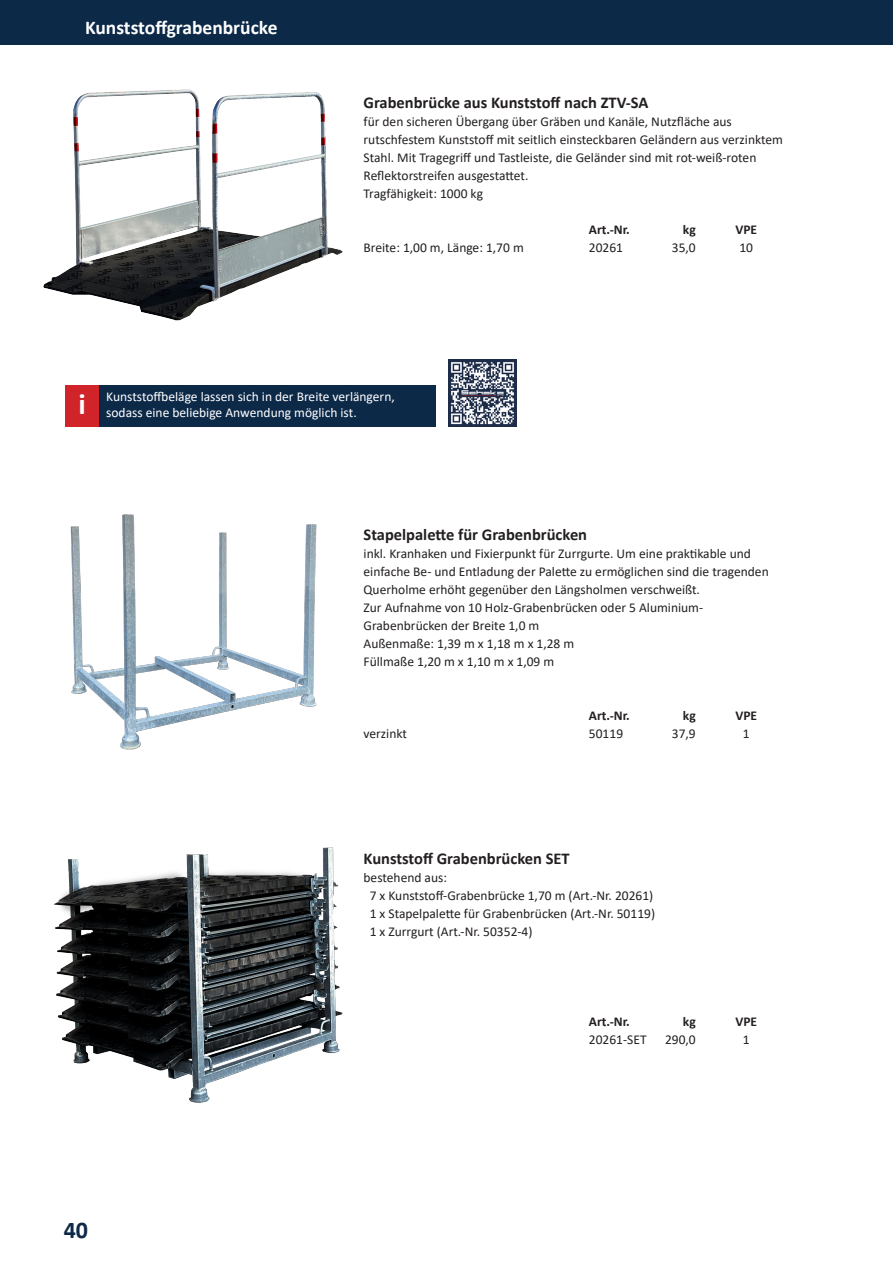
<style>
.page{position:relative;width:893px;height:1263px;background:#fff}
.page>*{position:absolute;margin:0;border:0;box-sizing:border-box;transform-origin:0 0}
.t1{font:700 30px "Calibri";color:#fff}
.t2{font:700 24px "Calibri";color:#0c2948}
.t3{font:700 19.5px "Calibri";color:#fff}
.t4{font:700 16.5px "Calibri";color:#231f20}
.t5{font:13.5px/18px "Calibri";color:#231f20}
.t6{font:13.5px/16.5px "Calibri";color:#fff}
.t7{font:700 13.5px "Calibri";color:#231f20}
</style>
<div class="page">
<div style="left:0;top:0;width:893px;height:45px;background:#0c2948"></div>
<img style="left:43px;top:89px;width:300px;height:232px">
<img style="left:70px;top:514px;width:247px;height:236px">
<img style="left:54px;top:847px;width:289px;height:256px">
<div style="left:99px;top:385px;width:337px;height:41px;background:#0c2948"></div>
<div style="left:65px;top:385px;width:34px;height:41px;background:#d1232a"></div>
<img style="left:448px;top:360px;width:69px;height:66px">
<h3 class="t3" style="left:85px;top:14px;width:194px">Kunststoffgrabenbrücke</h3>
<p class="t4" style="left:364px;top:91px;width:286px">Grabenbrücke aus Kunststoff nach ZTV-SA</p>
<p class="t5" style="left:364px;top:112px;width:421px">für den sicheren Übergang über Gräben und Kanäle, Nutzfläche aus rutschfestem Kunststoff mit seitlich einsteckbaren Geländern aus verzinktem Stahl. Mit Tragegriff und Tastleiste, die Geländer sind mit rot-weiß-roten Reflektorstreifen ausgestattet.<br>Tragfähigkeit: 1000 kg</p>
<p class="t7" style="left:589px;top:220px;width:42px">Art.-Nr.</p>
<p class="t7" style="left:683px;top:220px;width:14px">kg</p>
<p class="t7" style="left:735px;top:220px;width:23px">VPE</p>
<p class="t5" style="left:364px;top:238px;width:162px">Breite: 1,00 m, Länge: 1,70 m</p>
<p class="t5" style="left:589px;top:238px;width:36px">20261</p>
<p class="t5" style="left:672px;top:238px;width:25px">35,0</p>
<p class="t5" style="left:739px;top:238px;width:15px">10</p>
<h1 class="t1" style="left:78px;top:383px;width:9px">i</h1>
<p class="t6" style="left:106px;top:388px;width:290px">Kunststoffbeläge lassen sich in der Breite verlängern, sodass eine beliebige Anwendung möglich ist.</p>
<p class="t4" style="left:364px;top:523px;width:225px">Stapelpalette für Grabenbrücken</p>
<p class="t5" style="left:364px;top:544px;width:407px">inkl. Kranhaken und Fixierpunkt für Zurrgurte. Um eine praktikable und einfache Be- und Entladung der Palette zu ermöglichen sind die tragenden Querholme erhöht gegenüber den Längsholmen verschweißt.<br>Zur Aufnahme von 10 Holz-Grabenbrücken oder 5 Aluminium-Grabenbrücken der Breite 1,0 m<br>Außenmaße: 1,39 m x 1,18 m x 1,28 m<br>Füllmaße 1,20 m x 1,10 m x 1,09 m</p>
<p class="t7" style="left:589px;top:706px;width:42px">Art.-Nr.</p>
<p class="t7" style="left:683px;top:706px;width:14px">kg</p>
<p class="t7" style="left:735px;top:706px;width:23px">VPE</p>
<p class="t5" style="left:364px;top:724px;width:45px">verzinkt</p>
<p class="t5" style="left:589px;top:724px;width:36px">50119</p>
<p class="t5" style="left:672px;top:724px;width:25px">37,9</p>
<p class="t5" style="left:743px;top:724px;width:8px">1</p>
<p class="t4" style="left:364px;top:847px;width:208px">Kunststoff Grabenbrücken SET</p>
<p class="t5" style="left:370px;top:868px;width:287px;text-indent:-6px">bestehend aus:<br>7 x Kunststoff-Grabenbrücke 1,70 m (Art.-Nr. 20261)<br>1 x Stapelpalette für Grabenbrücken (Art.-Nr. 50119)<br>1 x Zurrgurt (Art.-Nr. 50352-4)</p>
<h2 class="t2" style="left:64px;top:1213px;width:26px">40</h2>
<p class="t7" style="left:589px;top:1012px;width:42px">Art.-Nr.</p>
<p class="t7" style="left:683px;top:1012px;width:14px">kg</p>
<p class="t7" style="left:735px;top:1012px;width:23px">VPE</p>
<p class="t5" style="left:589px;top:1030px;width:59px">20261-SET</p>
<p class="t5" style="left:665px;top:1030px;width:32px">290,0</p>
<p class="t5" style="left:743px;top:1030px;width:8px">1</p>
</div>
